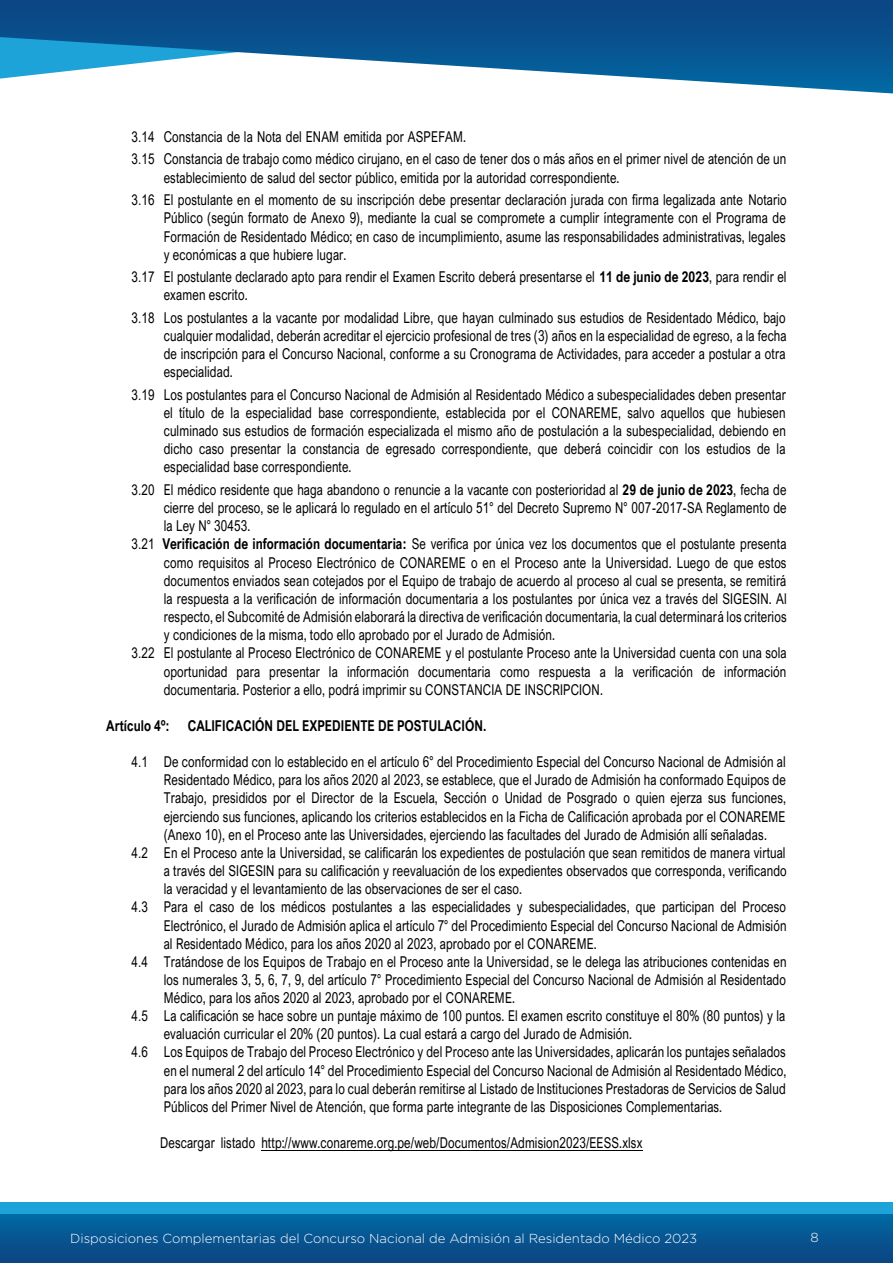
<style>
.page{position:relative;width:893px;height:1263px;background:#fff}
.page>*{position:absolute;margin:0;border:0;box-sizing:border-box;transform-origin:0 0}
.t1{font:15px/18.1px "Arial Nova";letter-spacing:.015em;color:#000;scale:.78 1}
.t2{font:700 15px "Arial Nova";color:#000;scale:.8 1}
.t3{font:300 13.05px "Gotham";color:#fff}
.s1{font-family:"Arial"}
.s2{font-weight:700}
</style>
<div class="page">
<div style="left:0;top:1202px;width:893px;height:50px;background:#1da3d8"></div>
<div style="left:0;top:1214px;width:893px;height:49px;background:linear-gradient(to bottom,#0169a3,#0d4381)"></div>
<svg style="left:0;top:0;width:893px;height:93px"></svg>
<hr style="left:261px;top:1150px;width:382px;height:1px;background:#000">
<p class="t1" style="left:132px;top:125px;width:841px;line-height:22.6px"><span class="s1">3.14</span> Constancia de la Nota del ENAM emitida por ASPEFAM.<br><span class="s1">3.15</span> Constancia de trabajo como médico cirujano, en el caso de tener dos o más años en el primer nivel de atención de un</p>
<p class="t1" style="left:132px;top:166px;width:841px;line-height:22.5px;text-indent:32px">establecimiento de salud del sector público, emitida por la autoridad correspondiente.<br><span class="s1">3.16</span> El postulante en el momento de su inscripción debe presentar declaración jurada con firma legalizada ante Notario</p>
<p class="t1" style="left:164px;top:209px;width:799px;text-align:justify">Público (según formato de Anexo 9), mediante la cual se compromete a cumplir íntegramente con el Programa de Formación de Residentado Médico; en caso de incumplimiento, asume las responsabilidades administrativas, legales y económicas a que hubiere lugar.</p>
<p class="t1" style="left:164px;top:268px;width:800px;text-indent:-32px"><span class="s1">3.17</span> El postulante declarado apto para rendir el Examen Escrito deberá presentarse el <span class="s2">11 de junio de 2023</span>, para rendir el examen escrito.</p>
<p class="t1" style="left:164px;top:308px;width:800px;text-align:justify;text-indent:-32px"><span class="s1">3.18</span> Los postulantes a la vacante por modalidad Libre, que hayan culminado sus estudios de Residentado Médico, bajo cualquier modalidad, deberán acreditar el ejercicio profesional de tres (3) años en la especialidad de egreso, a la fecha de inscripción para el Concurso Nacional, conforme a su Cronograma de Actividades, para acceder a postular a otra especialidad.</p>
<p class="t1" style="left:164px;top:385px;width:799px;text-align:justify;text-indent:-32px"><span class="s1">3.19</span> Los postulantes para el Concurso Nacional de Admisión al Residentado Médico a subespecialidades deben presentar el título de la especialidad base correspondiente, establecida por el CONAREME, salvo aquellos que hubiesen culminado sus estudios de formación especializada el mismo año de postulación a la subespecialidad, debiendo en dicho caso presentar la constancia de egresado correspondiente, que deberá coincidir con los estudios de la especialidad base correspondiente.</p>
<p class="t1" style="left:132px;top:480px;width:841px"><span class="s1">3.20</span> El médico residente que haga abandono o renuncie a la vacante con posterioridad al <span class="s2">29 de junio de 2023</span>, fecha de</p>
<p class="t1" style="left:164px;top:499px;width:800px">cierre del proceso, se le aplicará lo regulado en el artículo 51° del Decreto Supremo N° 007-2017-SA Reglamento de</p>
<p class="t1" style="left:164px;top:517px;width:113px">la Ley N° 30453.</p>
<p class="t1" style="left:132px;top:535px;width:841px"><span class="s1">3.21</span> <span class="s2">Verificación de información documentaria:</span> Se verifica por única vez los documentos que el postulante presenta</p>
<p class="t1" style="left:164px;top:553px;width:800px">como requisitos al Proceso Electrónico de CONAREME o en el Proceso ante la Universidad. Luego de que estos</p>
<p class="t1" style="left:164px;top:571px;width:800px">documentos enviados sean cotejados por el Equipo de trabajo de acuerdo al proceso al cual se presenta, se remitirá</p>
<p class="t1" style="left:164px;top:589px;width:800px">la respuesta a la verificación de información documentaria a los postulantes por única vez a través del SIGESIN. Al</p>
<p class="t1" style="left:164px;top:607px;width:800px">respecto, el Subcomité de Admisión elaborará la directiva de verificación documentaria, la cual determinará los criterios</p>
<p class="t1" style="left:164px;top:626px;width:503px">y condiciones de la misma, todo ello aprobado por el Jurado de Admisión.</p>
<p class="t1" style="left:132px;top:644px;width:841px"><span class="s1">3.22</span> El postulante al Proceso Electrónico de CONAREME y el postulante Proceso ante la Universidad cuenta con una sola</p>
<p class="t1" style="left:164px;top:662px;width:800px">oportunidad para presentar la información documentaria como respuesta a la verificación de información</p>
<p class="t1" style="left:164px;top:680px;width:564px">documentaria. Posterior a ello, podrá imprimir su CONSTANCIA DE INSCRIPCION.</p>
<p class="t2" style="left:106px;top:717px;width:477px">Artículo 4º: CALIFICACIÓN DEL EXPEDIENTE DE POSTULACIÓN.</p>
<p class="t1" style="left:132px;top:753px;width:840px"><span class="s1">4.1</span> De conformidad con lo establecido en el artículo 6° del Procedimiento Especial del Concurso Nacional de Admisión al</p>
<p class="t1" style="left:164px;top:771px;width:799px">Residentado Médico, para los años 2020 al 2023, se establece, que el Jurado de Admisión ha conformado Equipos de</p>
<p class="t1" style="left:164px;top:789px;width:799px">Trabajo, presididos por el Director de la Escuela, Sección o Unidad de Posgrado o quien ejerza sus funciones,</p>
<p class="t1" style="left:164px;top:807px;width:799px">ejerciendo sus funciones, aplicando los criterios establecidos en la Ficha de Calificación aprobada por el CONAREME</p>
<p class="t1" style="left:164px;top:825px;width:775px">(Anexo 10), en el Proceso ante las Universidades, ejerciendo las facultades del Jurado de Admisión allí señaladas.</p>
<p class="t1" style="left:132px;top:843px;width:840px"><span class="s1">4.2</span> En el Proceso ante la Universidad, se calificarán los expedientes de postulación que sean remitidos de manera virtual</p>
<p class="t1" style="left:164px;top:861px;width:800px">a través del SIGESIN para su calificación y reevaluación de los expedientes observados que corresponda, verificando</p>
<p class="t1" style="left:164px;top:880px;width:461px">la veracidad y el levantamiento de las observaciones de ser el caso.</p>
<p class="t1" style="left:132px;top:898px;width:841px"><span class="s1">4.3</span> Para el caso de los médicos postulantes a las especialidades y subespecialidades, que participan del Proceso</p>
<p class="t1" style="left:164px;top:916px;width:800px">Electrónico, el Jurado de Admisión aplica el artículo 7° del Procedimiento Especial del Concurso Nacional de Admisión</p>
<p class="t1" style="left:164px;top:934px;width:556px">al Residentado Médico, para los años 2020 al 2023, aprobado por el CONAREME.</p>
<p class="t1" style="left:132px;top:952px;width:841px"><span class="s1">4.4</span> Tratándose de los Equipos de Trabajo en el Proceso ante la Universidad, se le delega las atribuciones contenidas en</p>
<p class="t1" style="left:164px;top:970px;width:799px">los numerales 3, 5, 6, 7, 9, del artículo 7° Procedimiento Especial del Concurso Nacional de Admisión al Residentado</p>
<p class="t1" style="left:164px;top:989px;width:452px">Médico, para los años 2020 al 2023, aprobado por el CONAREME.</p>
<p class="t1" style="left:132px;top:1007px;width:840px"><span class="s1">4.5</span> La calificación se hace sobre un puntaje máximo de 100 puntos. El examen escrito constituye el 80% (80 puntos) y la</p>
<p class="t1" style="left:164px;top:1025px;width:602px">evaluación curricular el 20% (20 puntos). La cual estará a cargo del Jurado de Admisión.</p>
<p class="t1" style="left:132px;top:1043px;width:840px"><span class="s1">4.6</span> Los Equipos de Trabajo del Proceso Electrónico y del Proceso ante las Universidades, aplicarán los puntajes señalados</p>
<p class="t1" style="left:164px;top:1061px;width:800px">en el numeral 2 del artículo 14° del Procedimiento Especial del Concurso Nacional de Admisión al Residentado Médico,</p>
<p class="t1" style="left:164px;top:1079px;width:799px">para los años 2020 al 2023, para lo cual deberán remitirse al Listado de Instituciones Prestadoras de Servicios de Salud</p>
<p class="t1" style="left:164px;top:1098px;width:717px">Públicos del Primer Nivel de Atención, que forma parte integrante de las Disposiciones Complementarias.</p>
<p class="t1" style="left:160px;top:1134px;width:620px">Descargar listado http://www.conareme.org.pe/web/Documentos/Admision2023/EESS.xlsx</p>
<p class="t3" style="left:810px;top:1230px;width:10px">8</p>
<p class="t3" style="left:814px;top:1238px;width:6px">1</p>
</div>
